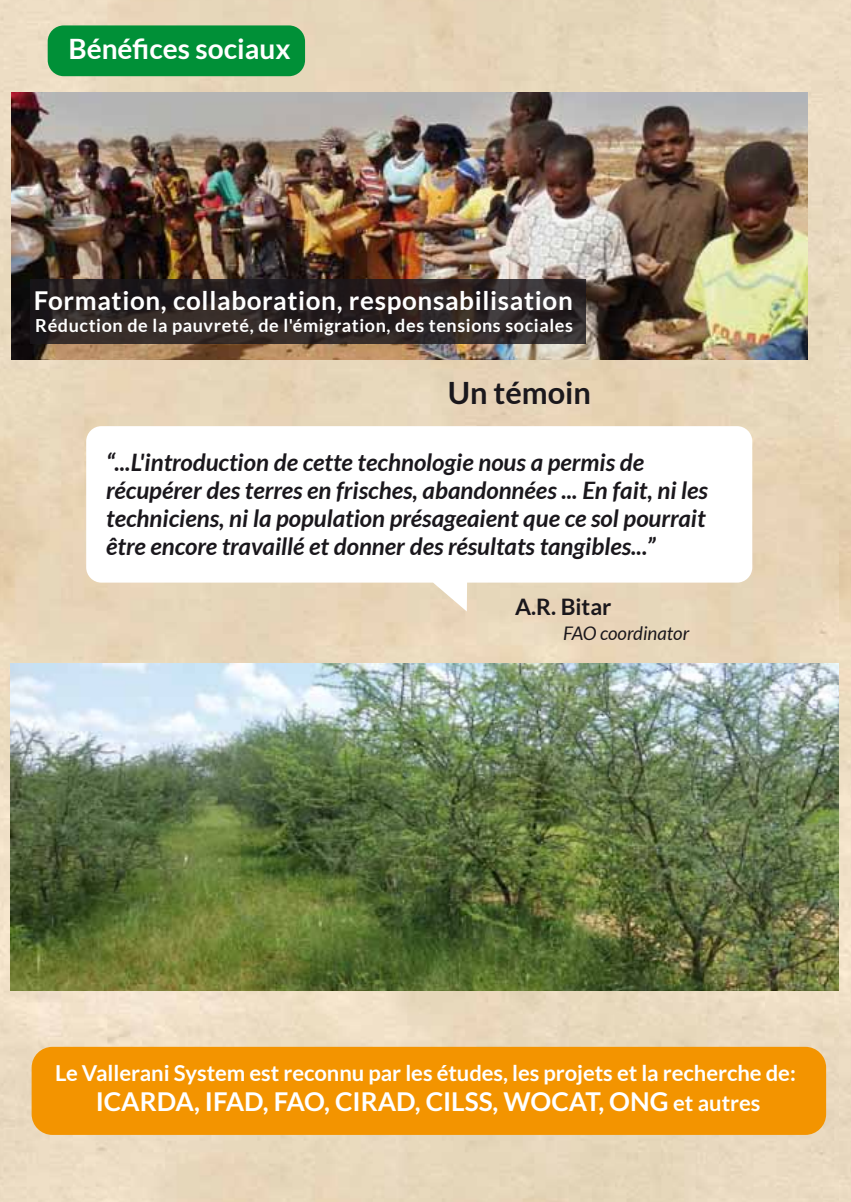
<style>
.page{position:relative;width:851px;height:1202px;background:#fff}
.page>*{position:absolute;margin:0;border:0;box-sizing:border-box;transform-origin:0 0}
.t1{font:700 30.8px "Lato";color:#1a171c}
.t2{font:700 28px "Lato";color:#fff}
.t3{font:700 26px "Lato";color:#fff}
.t4{font:700 26px "Lato";letter-spacing:.025em;color:#fff}
.t5{font:italic 700 24px/28px "Lato";color:#1a171c}
.t6{font:700 22.8px "Lato";color:#1a171c}
.t7{font:700 22px "Lato";letter-spacing:-.005em;color:#fff}
.t8{font:italic 18.6px "Lato";color:#1a171c}
.t9{font:700 18px "Lato";letter-spacing:.03em;color:#fff}
.s1{font-size:22px}
</style>
<div class="page">
<img style="left:0;top:0;width:850px;height:1202px">
<img style="left:12px;top:93px;width:795px;height:266px">
<div style="left:48px;top:25px;width:257px;height:51px;background:#009037;border-radius:16px"></div>
<svg style="left:86px;top:426px;width:665px;height:185px"></svg>
<img style="left:10px;top:664px;width:828px;height:327px">
<div style="left:32px;top:1047px;width:793px;height:88px;background:#f39400;border-radius:21px"></div>
<svg style="left:30px;top:279px;width:555px;height:64px"></svg>
<p class="t2" style="left:68px;top:33px;width:223px">Bénéfices sociaux</p>
<p class="t4" style="left:34px;top:286px;width:540px">Formation, collaboration, responsabilisation</p>
<p class="t9" style="left:35px;top:315px;width:538px">Réduction de la pauvreté, de l'émigration, des tensions sociales</p>
<p class="t1" style="left:447px;top:375px;width:145px">Un témoin</p>
<p class="t5" style="left:106px;top:448px;width:603px">“...L'introduction de cette technologie nous a permis de récupérer des terres en frisches, abandonnées ... En fait, ni les techniciens, ni la population présageaient que ce sol pourrait être encore travaillé et donner des résultats tangibles...”</p>
<p class="t6" style="left:514px;top:593px;width:98px">A.R. Bitar</p>
<p class="t8" style="left:563px;top:623px;width:127px">FAO coordinator</p>
<p class="t7" style="left:55px;top:1060px;width:741px">Le Vallerani System est reconnu par les études, les projets et la recherche de:</p>
<p class="t3" style="left:96px;top:1087px;width:665px">ICARDA, IFAD, FAO, CIRAD, CILSS, WOCAT, ONG <span class="s1">et autres</span></p>
</div>
